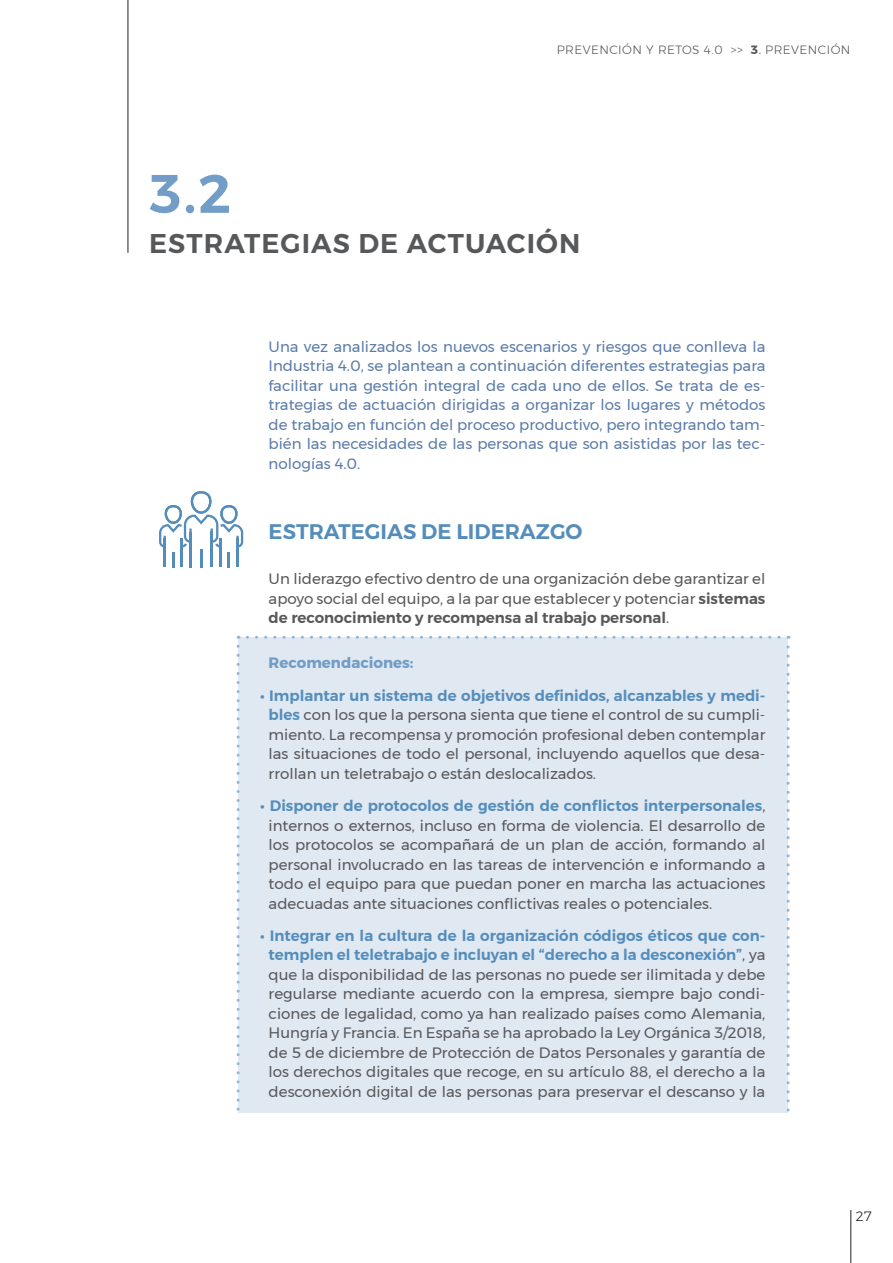
<style>
.page{position:relative;width:893px;height:1263px;background:#fff}
.page>*{position:absolute;margin:0;border:0;box-sizing:border-box;transform-origin:0 0}
.t1{font:600 54px "Montserrat";color:#729dc6}
.t2{font:600 27px "Montserrat";letter-spacing:.04em;color:#57585a}
.Estilo_de_párrafo_1{font:600 21px "Montserrat";color:#548dbb}
.Estilo_de_párrafo_1-2{font:15px/19.5px "Montserrat";color:#57585a;text-align:justify}
.Estilo_de_párrafo_1-3{font:15px/19.5px "Montserrat";color:#5b7ca9;text-align:justify}
.Estilo_de_párrafo_1-4{font:700 15px "Montserrat";color:#729dc6}
.t3{font:300 13.5px "Montserrat";color:#231f20}
.t4{font:300 12px "Montserrat";letter-spacing:.04em;color:#57585a}
.s1{font-weight:700}
.s2{font-weight:400}
.s3{font-weight:600}
.s4{font-weight:600;color:#548dbb}
</style>
<div class="page">
<hr style="left:850px;top:1210px;width:1px;height:53px;background:#231f20">
<div style="left:238px;top:637px;width:550px;height:500px;background:#e0e8f2"></div>
<svg style="left:237px;top:646px;width:3px;height:465px"></svg>
<svg style="left:787px;top:636px;width:3px;height:476px"></svg>
<svg style="left:238px;top:636px;width:541px;height:3px"></svg>
<hr style="left:128px;top:0;width:1px;height:253px;background:#231f20">
<div style="left:214px;top:1113px;width:581px;height:44px;background:#fff"></div>
<svg style="left:159px;top:491px;width:84px;height:76px"></svg>
<p class="t1" style="left:149px;top:151px;width:83px">3.2</p>
<p class="t4" style="left:557px;top:41px;width:295px">PREVENCIÓN Y RETOS 4.0 &gt;&gt; <span class="s1">3</span><span class="s2">.</span> PREVENCIÓN</p>
<p class="t2" style="left:149px;top:222px;width:433px">ESTRATEGIAS DE ACTUACIÓN</p>
<p class="Estilo_de_párrafo_1-3" style="left:269px;top:337px;width:498px">Una vez analizados los nuevos escenarios y riesgos que conlleva la Industria 4.0, se plantean a continuación diferentes estrategias para facilitar una gestión integral de cada uno de ellos. Se trata de es&shy;trategias de actuación dirigidas a organizar los lugares y métodos de trabajo en función del proceso productivo, pero integrando tam&shy;bién las necesidades de las personas que son asistidas por las tec&shy;nologías 4.0.</p>
<p class="Estilo_de_párrafo_1" style="left:269px;top:515px;width:315px">ESTRATEGIAS DE LIDERAZGO</p>
<p class="Estilo_de_párrafo_1-2" style="left:269px;top:569px;width:498px">Un liderazgo efectivo dentro de una organización debe garantizar el apoyo social del equipo, a la par que establecer y potenciar <span class="s3">sistemas de reconocimiento y recompensa al trabajo personal</span>.</p>
<p class="Estilo_de_párrafo_1-4" style="left:269px;top:651px;width:146px">Recomendaciones:</p>
<p class="Estilo_de_párrafo_1-2" style="left:269px;top:685px;width:498px;text-indent:-9px"><span class="s4">• Implantar un sistema de objetivos definidos, alcanzables y medi&shy;bles</span> con los que la persona sienta que tiene el control de su cumpli&shy;miento. La recompensa y promoción profesional deben contemplar las situaciones de todo el personal, incluyendo aquellos que desa&shy;rrollan un teletrabajo o están deslocalizados.</p>
<p class="Estilo_de_párrafo_1-2" style="left:269px;top:796px;width:498px;text-indent:-9px"><span class="s4">• Disponer de protocolos de gestión de conflictos interpersonales</span>, internos o externos, incluso en forma de violencia. El desarrollo de los protocolos se acompañará de un plan de acción, formando al personal involucrado en las tareas de intervención e informando a todo el equipo para que puedan poner en marcha las actuaciones adecuadas ante situaciones conflictivas reales o potenciales.</p>
<p class="Estilo_de_párrafo_1-2" style="left:260px;top:925px;width:507px;text-align:center"><span class="s4">• Integrar en la cultura de la organización códigos éticos que con&shy;templen el teletrabajo e incluyan el “derecho a la desconexión”</span>, ya que la disponibilidad de las personas no puede ser ilimitada y debe regularse mediante acuerdo con la empresa, siempre bajo condi&shy;ciones de legalidad, como ya han realizado países como Alemania, Hungría y Francia. En España se ha aprobado la Ley Orgánica 3/2018, de 5 de diciembre de Protección de Datos Personales y garantía de los derechos digitales que recoge, en su artículo 88, el derecho a la desconexión digital de las personas para preservar el descanso y la</p>
<p class="t3" style="left:856px;top:1205px;width:17px">27</p>
</div>
